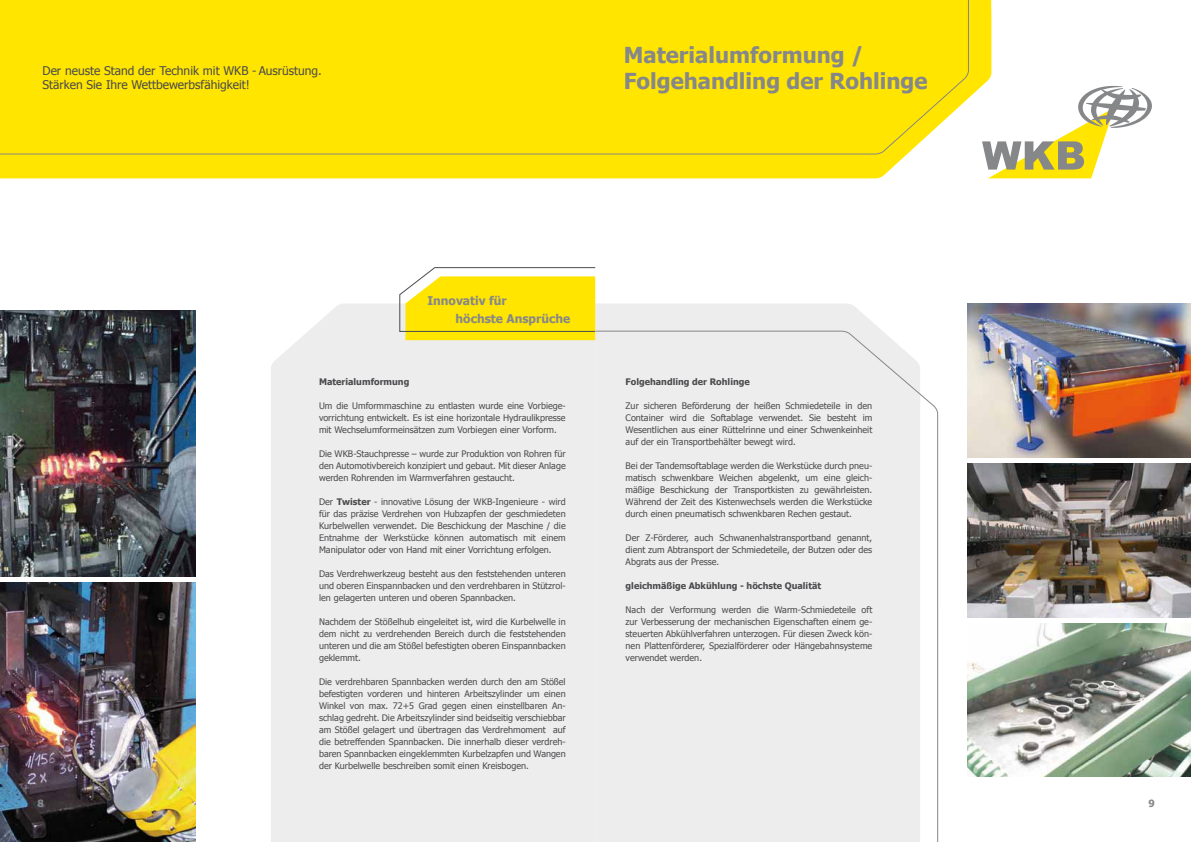
<style>
.page{position:relative;width:1191px;height:842px;background:#fff}
.page>*{position:absolute;margin:0;border:0;box-sizing:border-box;transform-origin:0 0}
.t1{font:700 22px/26.4px "Tahoma";color:#868789}
.t2{font:12px/14.4px "Tahoma";color:#4b4b4d}
.t3{font:700 12px/18px "Tahoma";color:#868789}
.t4{font:700 10px "Tahoma";color:#868789}
.t5{font:9px/12px "Tahoma";color:#4b4b4d;text-align:justify}
.t6{font:700 9px "Tahoma";color:#4b4b4d}
.s1{font-weight:700}
</style>
<div class="page">
<div style="left:0;top:155px;width:595px;height:23px;background:#ffe500"></div>
<div style="left:0;top:0;width:595px;height:155px;background:#ffe500"></div>
<img style="left:0;top:310px;width:195px;height:267px">
<img style="left:0;top:582px;width:195px;height:260px">
<svg style="left:595px;top:0;width:396px;height:178px;fill:#ffe500"></svg>
<div style="left:595px;top:0;width:374px;height:155px;background:#ffe500"></div>
<svg style="left:982px;top:86px;width:170px;height:92px"></svg>
<img style="left:967px;top:463px;width:224px;height:154px">
<svg style="left:595px;top:303px;width:287px;height:28px;fill:#ededee"></svg>
<div style="left:595px;top:331px;width:343px;height:511px;background:#ededee"></div>
<div style="left:271px;top:304px;width:324px;height:538px;background:#ededee"></div>
<svg style="left:399px;top:267px;width:196px;height:73px"></svg>
<img style="left:967px;top:623px;width:224px;height:154px">
<img style="left:967px;top:303px;width:224px;height:154px">
<h2 class="t2" style="left:43px;top:63px;width:281px">Der neuste Stand der Technik mit WKB - Ausrüstung.<br>Stärken Sie Ihre Wettbewerbsfähigkeit!</h2>
<h1 class="t1" style="left:624px;top:40px;width:305px">materialumformung /<br>Folgehandling der rohlinge</h1>
<h2 class="t3" style="left:455px;top:291px;width:116px;text-indent:-28px">innovativ für<br>höchste Ansprüche</h2>
<p class="t6" style="left:319px;top:375px;width:92px">materialumformung</p>
<p class="t5" style="left:319px;top:399px;width:248px">Um die Umformmaschine zu entlasten wurde eine Vorbiege&shy;vorrichtung entwickelt. Es ist eine horizontale Hydraulikpresse mit Wechselumformeinsätzen zum Vorbiegen einer Vorform.</p>
<p class="t5" style="left:319px;top:447px;width:248px">Die WKB-Stauchpresse – wurde zur Produktion von Rohren für den Automotivbereich konzipiert und gebaut. Mit dieser Anlage werden Rohrenden im Warmverfahren gestaucht.</p>
<p class="t5" style="left:319px;top:495px;width:248px">Der <span class="s1">twister</span> - innovative Lösung der WKB-Ingenieure - wird für das präzise Verdrehen von Hubzapfen der geschmiedeten Kurbelwellen verwendet. Die Beschickung der Maschine / die Entnahme der Werkstücke können automatisch mit einem Manipulator oder von Hand mit einer Vorrichtung erfolgen.</p>
<p class="t5" style="left:319px;top:567px;width:248px">Das Verdrehwerkzeug besteht aus den feststehenden unteren und oberen Einspannbacken und den verdrehbaren in Stützrol&shy;len gelagerten unteren und oberen Spannbacken.</p>
<p class="t5" style="left:319px;top:615px;width:248px">Nachdem der Stößelhub eingeleitet ist, wird die Kurbelwelle in dem nicht zu verdrehenden Bereich durch die feststehenden unteren und die am Stößel befestigten oberen Einspannbacken geklemmt.</p>
<p class="t5" style="left:319px;top:675px;width:248px">Die verdrehbaren Spannbacken werden durch den am Stößel befestigten vorderen und hinteren Arbeitszylinder um einen Winkel von max. 72+5 Grad gegen einen einstellbaren An&shy;schlag gedreht. Die Arbeitszylinder sind beidseitig verschiebbar am Stößel gelagert und übertragen das Verdrehmoment auf die betreffenden Spannbacken. Die innerhalb dieser verdreh&shy;baren Spannbacken eingeklemmten Kurbelzapfen und Wangen der Kurbelwelle beschreiben somit einen Kreisbogen.</p>
<p class="t6" style="left:625px;top:375px;width:126px">Folgehandling der rohlinge</p>
<p class="t5" style="left:625px;top:399px;width:248px">Zur sicheren Beförderung der heißen Schmiedeteile in den Container wird die Softablage verwendet. Sie besteht im Wesentlichen aus einer Rüttelrinne und einer Schwenkeinheit auf der ein Transportbehälter bewegt wird.</p>
<p class="t5" style="left:625px;top:459px;width:248px">Bei der Tandemsoftablage werden die Werkstücke durch pneu&shy;matisch schwenkbare Weichen abgelenkt, um eine gleich&shy;mäßige Beschickung der Transportkisten zu gewährleisten.<br>Während der Zeit des Kistenwechsels werden die Werkstücke durch einen pneumatisch schwenkbaren Rechen gestaut.</p>
<p class="t5" style="left:625px;top:531px;width:248px">Der Z-Förderer, auch Schwanenhalstransportband genannt, dient zum Abtransport der Schmiedeteile, der Butzen oder des Abgrats aus der Presse.</p>
<p class="t6" style="left:625px;top:579px;width:197px">gleichmäßige Abkühlung - höchste Qualität</p>
<p class="t5" style="left:625px;top:603px;width:248px">Nach der Verformung werden die Warm-Schmiedeteile oft zur Verbesserung der mechanischen Eigenschaften einem ge&shy;steuerten Abkühlverfahren unterzogen. Für diesen Zweck kön&shy;nen Plattenförderer, Spezialförderer oder Hängebahnsysteme verwendet werden.</p>
<p class="t4" style="left:38px;top:796px;width:8px">8</p>
<p class="t4" style="left:1148px;top:796px;width:8px">9</p>
</div>
